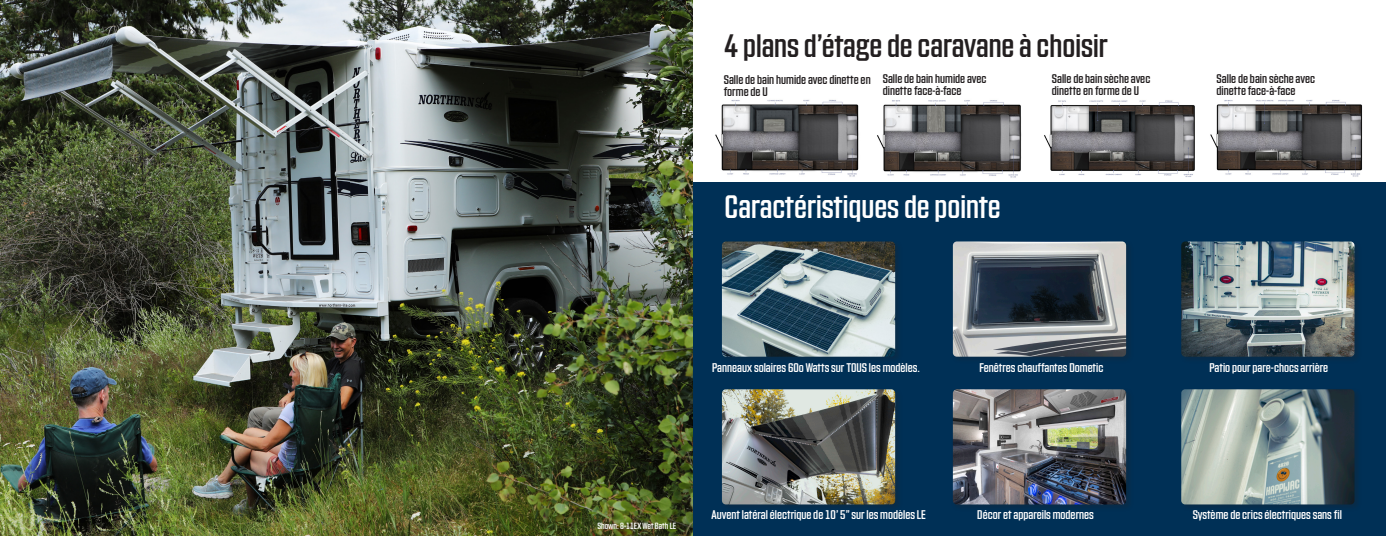
<style>
.page{position:relative;width:1386px;height:536px;background:#fff}
.page>*{position:absolute;margin:0;border:0;box-sizing:border-box;transform-origin:0 0}
.t1{font:31.5px "Countach";color:#231f20}
.t2{font:31.5px "Countach";color:#fff}
.t3{font:12.25px "Countach";color:#fff}
.t4{font:12.25px/12.2px "Countach";color:#231f20}
.t5{font:8.75px "Countach";color:#fff}
</style>
<div class="page">
<div style="left:693px;top:182px;width:693px;height:354px;background:#003056"></div>
<img style="left:877px;top:100px;width:145px;height:78px">
<img style="left:1210px;top:100px;width:153px;height:77px">
<img style="left:1044px;top:100px;width:151px;height:77px">
<img style="left:715px;top:100px;width:144px;height:77px">
<div style="left:951px;top:387px;width:182px;height:124px;background:#231f20;opacity:.26"></div>
<img style="left:953px;top:389px;width:173px;height:115px">
<div style="left:1179px;top:387px;width:183px;height:124px;background:#231f20;opacity:.26"></div>
<img style="left:1181px;top:389px;width:173px;height:115px">
<div style="left:720px;top:387px;width:183px;height:124px;background:#231f20;opacity:.26"></div>
<img style="left:722px;top:389px;width:173px;height:115px">
<div style="left:951px;top:239px;width:182px;height:125px;background:#231f20;opacity:.26"></div>
<img style="left:953px;top:241px;width:173px;height:115px">
<div style="left:1179px;top:239px;width:183px;height:125px;background:#231f20;opacity:.26"></div>
<img style="left:1181px;top:241px;width:173px;height:115px">
<div style="left:720px;top:239px;width:183px;height:125px;background:#231f20;opacity:.26"></div>
<img style="left:722px;top:241px;width:173px;height:115px">
<img style="left:0;top:0;width:693px;height:536px">
<p class="t1" style="left:724px;top:25px;width:385px">4 plans d’étage de caravane à choisir</p>
<p class="t4" style="left:883px;top:71px;width:105px">Salle de bain humide avec</p>
<p class="t4" style="left:883px;top:84px;width:80px">dinette face-à-face</p>
<p class="t4" style="left:1052px;top:71px;width:100px">Salle de bain sèche avec</p>
<p class="t4" style="left:1052px;top:84px;width:89px">dinette en forme de U</p>
<p class="t4" style="left:724px;top:72px;width:148px">Salle de bain humide avec dinette en forme de U</p>
<p class="t2" style="left:724px;top:186px;width:278px">Caractéristiques de pointe</p>
<p class="t4" style="left:1217px;top:71px;width:100px">Salle de bain sèche avec</p>
<p class="t4" style="left:1217px;top:84px;width:80px">dinette face-à-face</p>
<p class="t3" style="left:712px;top:360px;width:209px">Panneaux solaires 60o Watts sur TOUS les modèles.</p>
<p class="t3" style="left:979px;top:360px;width:126px">Fenêtres chauffantes Dometic</p>
<p class="t3" style="left:1209px;top:360px;width:120px">Patio pour pare-chocs arrière</p>
<p class="t5" style="left:597px;top:519px;width:80px">Shown: 8-11EX Wet Bath LE</p>
<p class="t3" style="left:712px;top:506px;width:216px">Auvent latéral électrique de 10’ 5” sur les modèles LE</p>
<p class="t3" style="left:977px;top:506px;width:118px">Décor et appareils modernes</p>
<p class="t3" style="left:1193px;top:506px;width:151px">Système de crics électriques sans fil</p>
</div>
